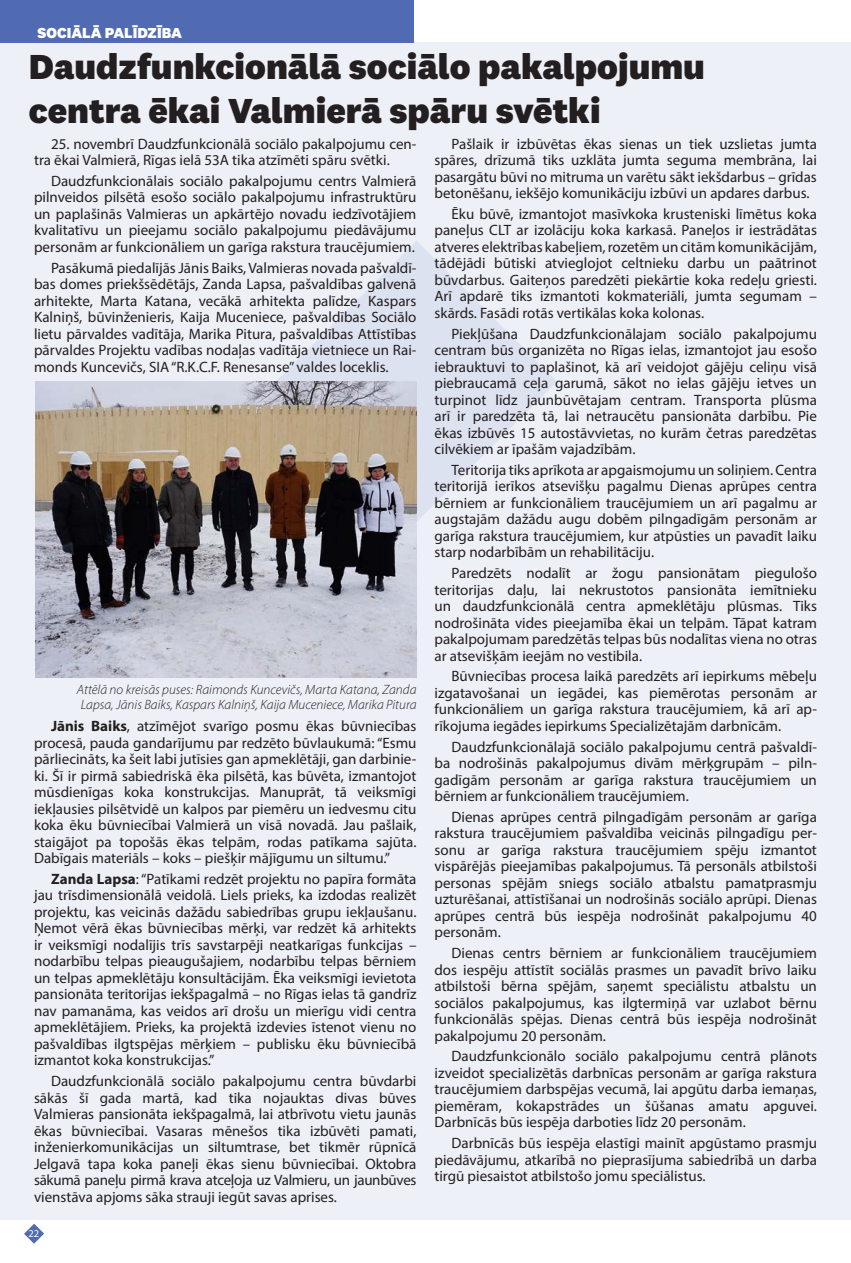
<style>
.page{position:relative;width:851px;height:1263px;background:#fff}
.page>*{position:absolute;margin:0;border:0;box-sizing:border-box;transform-origin:0 0}
.Virsraksts{font:800 36px/43.2px "National 2";color:#231f20}
.Pamata_teksts{font:15px/16.5px "Myriad Pro";color:#231f20;text-align:justify}
.t1{font:800 15px "National 2";color:#fff}
.Pamata_teksts-2{font:italic 300 13.5px/15px "Myriad Pro";color:#231f20}
.lpp{font:10.5px "Myriad Pro";color:#fff}
.s1{font-weight:700}
</style>
<div class="page">
<div style="left:0;top:43px;width:850px;height:1177px;background:#edf0f7"></div>
<svg style="left:24px;top:1224px;width:20px;height:20px"></svg>
<div style="left:0;top:0;width:414px;height:43px;background:#516bb3"></div>
<img style="left:35px;top:381px;width:381px;height:297px">
<p class="t1" style="left:37px;top:23px;width:146px">SOCIĀLĀ PALĪDZĪBA</p>
<p class="Virsraksts" style="left:29px;top:45px;width:677px">Daudzfunkcionālā sociālo pakalpojumu centra ēkai Valmierā spāru svētki</p>
<p class="Pamata_teksts" style="left:34px;top:135px;width:384px;text-indent:17px">25. novembrī Daudzfunkcionālā sociālo pakalpojumu cen&shy;tra ēkai Valmierā, Rīgas ielā 53A tika atzīmēti spāru svētki.</p>
<p class="Pamata_teksts" style="left:34px;top:172px;width:384px;text-indent:17px">Daudzfunkcionālais sociālo pakalpojumu centrs Valmierā pilnveidos pilsētā esošo sociālo pakalpojumu infrastruktūru un paplašinās Valmieras un apkārtējo novadu iedzīvotājiem kvalitatīvu un pieejamu sociālo pakalpojumu piedāvājumu personām ar funkcionāliem un garīga rakstura traucējumiem.</p>
<p class="Pamata_teksts" style="left:34px;top:259px;width:384px;text-indent:17px">Pasākumā piedalījās Jānis Baiks, Valmieras novada pašvaldī&shy;bas domes priekšsēdētājs, Zanda Lapsa, pašvaldības galvenā arhitekte, Marta Katana, vecākā arhitekta palīdze, Kaspars Kalniņš, būvinženieris, Kaija Muceniece, pašvaldības Sociālo lietu pārvaldes vadītāja, Marika Pitura, pašvaldības Attīstības pārvaldes Projektu vadības nodaļas vadītāja vietniece un Rai&shy;monds Kuncevičs, SIA “R.K.C.F. Renesanse” valdes loceklis.</p>
<p class="Pamata_teksts-2" style="left:77px;top:682px;width:341px">Attēlā no kreisās puses: Raimonds Kuncevičs, Marta Katana, Zanda<br>Lapsa, Jānis Baiks, Kaspars Kalniņš, Kaija Muceniece, Marika Pitura</p>
<p class="Pamata_teksts" style="left:34px;top:718px;width:384px;text-indent:17px"><span class="s1">Jānis Baiks</span>, atzīmējot svarīgo posmu ēkas būvniecības procesā, pauda gandarījumu par redzēto būvlaukumā: “Esmu pārliecināts, ka šeit labi jutīsies gan apmeklētāji, gan darbinie&shy;ki. Šī ir pirmā sabiedriskā ēka pilsētā, kas būvēta, izmantojot mūsdienīgas koka konstrukcijas. Manuprāt, tā veiksmīgi iekļausies pilsētvidē un kalpos par piemēru un iedvesmu citu koka ēku būvniecībai Valmierā un visā novadā. Jau pašlaik, staigājot pa topošās ēkas telpām, rodas patīkama sajūta.<br>Dabīgais materiāls – koks – piešķir mājīgumu un siltumu.”</p>
<p class="Pamata_teksts" style="left:34px;top:870px;width:384px;text-indent:17px"><span class="s1">Zanda Lapsa</span>: “Patīkami redzēt projektu no papīra formāta jau trīsdimensionālā veidolā. Liels prieks, ka izdodas realizēt projektu, kas veicinās dažādu sabiedrības grupu iekļaušanu.<br>Ņemot vērā ēkas būvniecības mērķi, var redzēt kā arhitekts ir veiksmīgi nodalījis trīs savstarpēji neatkarīgas funkcijas – nodarbību telpas pieaugušajiem, nodarbību telpas bērniem un telpas apmeklētāju konsultācijām. Ēka veiksmīgi ievietota pansionāta teritorijas iekšpagalmā – no Rīgas ielas tā gandrīz nav pamanāma, kas veidos arī drošu un mierīgu vidi centra apmeklētājiem. Prieks, ka projektā izdevies īstenot vienu no pašvaldības ilgtspējas mērķiem – publisku ēku būvniecībā izmantot koka konstrukcijas.”</p>
<p class="Pamata_teksts" style="left:34px;top:1073px;width:384px;text-indent:17px">Daudzfunkcionālā sociālo pakalpojumu centra būvdarbi sākās šī gada martā, kad tika nojauktas divas būves Valmieras pansionāta iekšpagalmā, lai atbrīvotu vietu jaunās ēkas būvniecībai. Vasaras mēnešos tika izbūvēti pamati, inženierkomunikācijas un siltumtrase, bet tikmēr rūpnīcā Jelgavā tapa koka paneļi ēkas sienu būvniecībai. Oktobra sākumā paneļu pirmā krava atceļoja uz Valmieru, un jaunbūves vienstāva apjoms sāka strauji iegūt savas aprises.</p>
<p class="lpp" style="left:28px;top:1227px;width:12px">22</p>
<p class="Pamata_teksts" style="left:434px;top:135px;width:384px;text-indent:17px">Pašlaik ir izbūvētas ēkas sienas un tiek uzslietas jumta spāres, drīzumā tiks uzklāta jumta seguma membrāna, lai pasargātu būvi no mitruma un varētu sākt iekšdarbus – grīdas betonēšanu, iekšējo komunikāciju izbūvi un apdares darbus.</p>
<p class="Pamata_teksts" style="left:434px;top:205px;width:384px;text-indent:17px">Ēku būvē, izmantojot masīvkoka krusteniski līmētus koka paneļus CLT ar izolāciju koka karkasā. Paneļos ir iestrādātas atveres elektrības kabeļiem, rozetēm un citām komunikācijām, tādējādi būtiski atvieglojot celtnieku darbu un paātrinot būvdarbus. Gaiteņos paredzēti piekārtie koka redeļu griesti.<br>Arī apdarē tiks izmantoti kokmateriāli, jumta segumam – skārds. Fasādi rotās vertikālas koka kolonas.</p>
<p class="Pamata_teksts" style="left:434px;top:325px;width:384px;text-indent:17px">Piekļūšana Daudzfunkcionālajam sociālo pakalpojumu centram būs organizēta no Rīgas ielas, izmantojot jau esošo iebrauktuvi to paplašinot, kā arī veidojot gājēju celiņu visā piebraucamā ceļa garumā, sākot no ielas gājēju ietves un turpinot līdz jaunbūvētajam centram. Transporta plūsma arī ir paredzēta tā, lai netraucētu pansionāta darbību. Pie ēkas izbūvēs 15 autostāvvietas, no kurām četras paredzētas cilvēkiem ar īpašām vajadzībām.</p>
<p class="Pamata_teksts" style="left:434px;top:461px;width:384px;text-indent:17px">Teritorija tiks aprīkota ar apgaismojumu un soliņiem. Centra teritorijā ierīkos atsevišķu pagalmu Dienas aprūpes centra bērniem ar funkcionāliem traucējumiem un arī pagalmu ar augstajām dažādu augu dobēm pilngadīgām personām ar garīga rakstura traucējumiem, kur atpūsties un pavadīt laiku starp nodarbībām un rehabilitāciju.</p>
<p class="Pamata_teksts" style="left:434px;top:564px;width:384px;text-indent:17px">Paredzēts nodalīt ar žogu pansionātam piegulošo teritorijas daļu, lai nekrustotos pansionāta iemītnieku un daudzfunkcionālā centra apmeklētāju plūsmas. Tiks nodrošināta vides pieejamība ēkai un telpām. Tāpat katram pakalpojumam paredzētās telpas būs nodalītas viena no otras ar atsevišķām ieejām no vestibila.</p>
<p class="Pamata_teksts" style="left:434px;top:668px;width:384px;text-indent:17px">Būvniecības procesa laikā paredzēts arī iepirkums mēbeļu izgatavošanai un iegādei, kas piemērotas personām ar funkcionāliem un garīga rakstura traucējumiem, kā arī ap&shy;rīkojuma iegādes iepirkums Specializētajām darbnīcām.</p>
<p class="Pamata_teksts" style="left:434px;top:738px;width:384px;text-indent:17px">Daudzfunkcionālajā sociālo pakalpojumu centrā pašvaldī&shy;ba nodrošinās pakalpojumus divām mērķgrupām – piln&shy;gadīgām personām ar garīga rakstura traucējumiem un bērniem ar funkcionāliem traucējumiem.</p>
<p class="Pamata_teksts" style="left:434px;top:808px;width:384px;text-indent:17px">Dienas aprūpes centrā pilngadīgām personām ar garīga rakstura traucējumiem pašvaldība veicinās pilngadīgu per&shy;sonu ar garīga rakstura traucējumiem spēju izmantot vispārējās pieejamības pakalpojumus. Tā personāls atbilstoši personas spējām sniegs sociālo atbalstu pamatprasmju uzturēšanai, attīstīšanai un nodrošinās sociālo aprūpi. Dienas aprūpes centrā būs iespēja nodrošināt pakalpojumu 40 personām.</p>
<p class="Pamata_teksts" style="left:434px;top:944px;width:384px;text-indent:17px">Dienas centrs bērniem ar funkcionāliem traucējumiem dos iespēju attīstīt sociālās prasmes un pavadīt brīvo laiku atbilstoši bērna spējām, saņemt speciālistu atbalstu un sociālos pakalpojumus, kas ilgtermiņā var uzlabot bērnu funkcionālās spējas. Dienas centrā būs iespēja nodrošināt pakalpojumu 20 personām.</p>
<p class="Pamata_teksts" style="left:434px;top:1048px;width:384px;text-indent:17px">Daudzfunkcionālo sociālo pakalpojumu centrā plānots izveidot specializētās darbnīcas personām ar garīga rakstura traucējumiem darbspējas vecumā, lai apgūtu darba iemaņas, piemēram, kokapstrādes un šūšanas amatu apguvei.<br>Darbnīcās būs iespēja darboties līdz 20 personām.</p>
<p class="Pamata_teksts" style="left:434px;top:1134px;width:384px;text-indent:17px">Darbnīcās būs iespēja elastīgi mainīt apgūstamo prasmju piedāvājumu, atkarībā no pieprasījuma sabiedrībā un darba tirgū piesaistot atbilstošo jomu speciālistus.</p>
</div>
